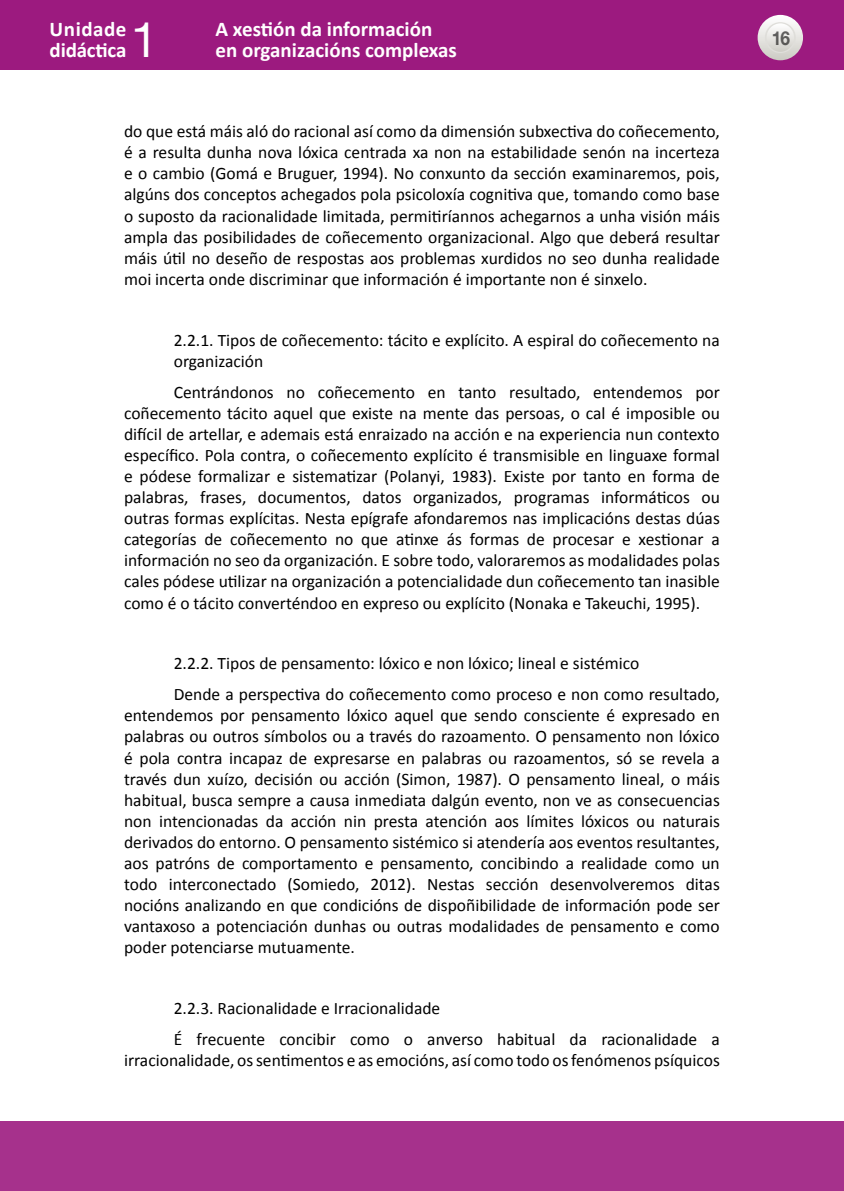
<style>
.page{position:relative;width:844px;height:1191px;background:#fff}
.page>*{position:absolute;margin:0;border:0;box-sizing:border-box;transform-origin:0 0}
.t1{font:49px "Helvetica Neue";color:#fff}
.t2{font:700 21px/21px "Calibri";color:#fff}
.t3{font:700 19.25px "Helvetica Neue";color:#000;scale:.9 1}
.TXTO_CON_SANGRE{font:17.5px/21.2px "Calibri";color:#000;text-align:justify}
.TXTO_sin_SANGRE{font:17.5px/21.2px "Calibri";color:#000;text-align:justify}
._3º_Epigrafe{font:17.5px/21px "Calibri";color:#000}
</style>
<div class="page">
<div style="left:0;top:0;width:843px;height:69px;background:#9c1a7f"></div>
<svg style="left:757px;top:15px;width:45px;height:45px"></svg>
<svg style="left:765px;top:23px;width:29px;height:29px"></svg>
<div style="left:764px;top:22px;width:31px;height:31px;border:1px solid #dfdeda;border-radius:50%"></div>
<div style="left:0;top:1121px;width:843px;height:70px;background:#a6318c"></div>
<p class="t2" style="left:50px;top:19px;width:78px">Unidade didáctica</p>
<h1 class="t1" style="left:131px;top:5px;width:29px">1</h1>
<p class="t2" style="left:215px;top:19px;width:243px">A xestión da información en organizacións complexas</p>
<p class="t3" style="left:770px;top:26px;width:23px">16</p>
<p class="TXTO_sin_SANGRE" style="left:124px;top:121px;width:597px">do que está máis aló do racional así como da dimensión subxectiva do coñecemento, é a resulta dunha nova lóxica centrada xa non na estabilidade senón na incerteza e o cambio (Gomá e Bruguer, 1994). No conxunto da sección examinaremos, pois, algúns dos conceptos achegados pola psicoloxía cognitiva que, tomando como base o suposto da racionalidade limitada, permitiríannos achegarnos a unha visión máis ampla das posibilidades de coñecemento organizacional. Algo que deberá resultar máis útil no deseño de respostas aos problemas xurdidos no seo dunha realidade moi incerta onde discriminar que información é importante non é sinxelo.</p>
<p class="_3º_Epigrafe" style="left:174px;top:329px;width:547px">2.2.1. Tipos de coñecemento: tácito e explícito. A espiral do coñecemento na organización</p>
<p class="TXTO_CON_SANGRE" style="left:124px;top:381px;width:597px;text-indent:50px">Centrándonos no coñecemento en tanto resultado, entendemos por coñecemento tácito aquel que existe na mente das persoas, o cal é imposible ou difícil de artellar, e ademais está enraizado na acción e na experiencia nun contexto específico. Pola contra, o coñecemento explícito é transmisible en linguaxe formal e pódese formalizar e sistematizar (Polanyi, 1983). Existe por tanto en forma de palabras, frases, documentos, datos organizados, programas informáticos ou outras formas explícitas. Nesta epígrafe afondaremos nas implicacións destas dúas categorías de coñecemento no que atinxe ás formas de procesar e xestionar a información no seo da organización. E sobre todo, valoraremos as modalidades polas cales pódese utilizar na organización a potencialidade dun coñecemento tan inasible como é o tácito converténdoo en expreso ou explícito (Nonaka e Takeuchi, 1995).</p>
<p class="_3º_Epigrafe" style="left:174px;top:653px;width:467px">2.2.2. Tipos de pensamento: lóxico e non lóxico; lineal e sistémico</p>
<p class="TXTO_CON_SANGRE" style="left:124px;top:684px;width:597px;text-indent:50px">Dende a perspectiva do coñecemento como proceso e non como resultado, entendemos por pensamento lóxico aquel que sendo consciente é expresado en palabras ou outros símbolos ou a través do razoamento. O pensamento non lóxico é pola contra incapaz de expresarse en palabras ou razoamentos, só se revela a través dun xuízo, decisión ou acción (Simon, 1987). O pensamento lineal, o máis habitual, busca sempre a causa inmediata dalgún evento, non ve as consecuencias non intencionadas da acción nin presta atención aos límites lóxicos ou naturais derivados do entorno. O pensamento sistémico si atendería aos eventos resultantes, aos patróns de comportamento e pensamento, concibindo a realidade como un todo interconectado (Somiedo, 2012). Nestas sección desenvolveremos ditas nocións analizando en que condicións de dispoñibilidade de información pode ser vantaxoso a potenciación dunhas ou outras modalidades de pensamento e como poder potenciarse mutuamente.</p>
<p class="_3º_Epigrafe" style="left:174px;top:998px;width:268px">2.2.3. Racionalidade e Irracionalidade</p>
<p class="TXTO_CON_SANGRE" style="left:124px;top:1029px;width:597px;text-align:right">É frecuente concibir como o anverso habitual da racionalidade a irracionalidade, os sentimentos e as emocións, así como todo os fenómenos psíquicos</p>
</div>
